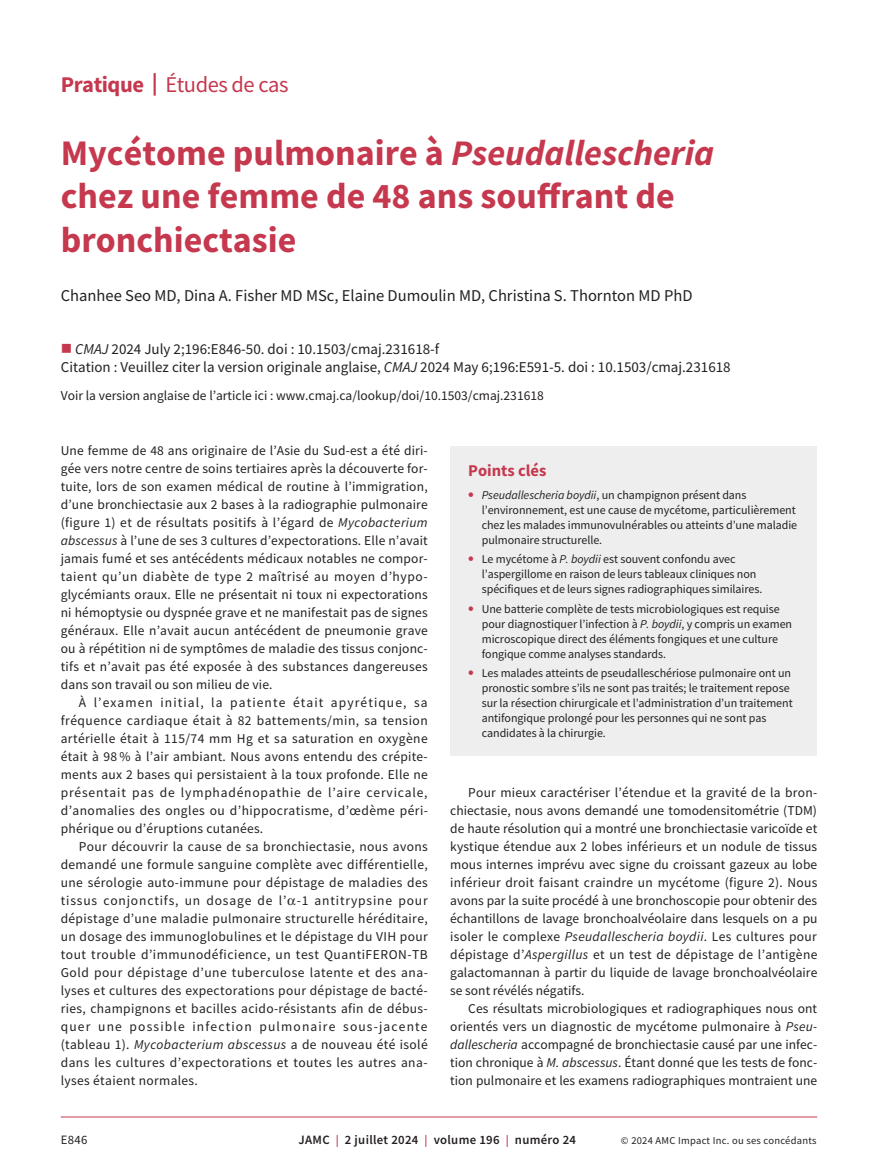
<style>
.page{position:relative;width:878px;height:1175px;background:#fff}
.page>*{position:absolute;margin:0;border:0;box-sizing:border-box;transform-origin:0 0}
.t1{font:700 36px/43.2px "Source Sans Pro";color:#c5384e}
.t2{font:22.5px "Source Sans Pro";letter-spacing:-.02em;color:#c5384e}
.t3{font:16.5px "Source Sans Pro";color:#231f20}
.t4{font:700 16.5px "Source Sans Pro";color:#c5384e}
.t5{font:15px/18px "Source Sans Pro";color:#231f20}
.t6{font:13.5px/18px "Source Sans Pro";letter-spacing:.005em;color:#231f20;text-align:justify}
.t7{font:600 12.75px "Source Sans Pro";letter-spacing:.025em;color:#231f20}
.t8{font:12.75px "Source Sans Pro";color:#231f20}
.t9{font:12px/15px "Source Sans Pro";letter-spacing:-.005em;color:#231f20}
.t10{font:10.5px "Source Sans Pro";letter-spacing:.025em;color:#231f20}
.s1{font-weight:700}
.s2{font-style:italic}
.s3{color:#c5384e}
.s4{font-weight:700;font-size:16.5px;color:#c5384e}
.s5{font-size:12px;color:#c5384e}
</style>
<div class="page">
<hr style="left:61px;top:1116px;width:756px;height:1px;background:#c5384e">
<div style="left:450px;top:446px;width:367px;height:309px;background:#eeeeef"></div>
<h2 class="t2" style="left:61px;top:70px;width:229px"><span class="s1">Pratique |</span> Études de cas</h2>
<h1 class="t1" style="left:61px;top:131px;width:655px">Mycétome pulmonaire à <span class="s2">Pseudallescheria </span>chez une femme de 48 ans souffrant de bronchiectasie</h1>
<p class="t3" style="left:61px;top:285px;width:633px">Chanhee Seo MD, Dina A. Fisher MD MSc, Elaine Dumoulin MD, Christina S. Thornton MD PhD</p>
<p class="t5" style="left:61px;top:339px;width:671px"><span class="s3">■</span> <span class="s2">CMAJ</span> 2024 July 2;196:E846-50. doi : 10.1503/cmaj.231618-f<br>Citation : Veuillez citer la version originale anglaise, <span class="s2">CMAJ</span> 2024 May 6;196:E591-5. doi : 10.1503/cmaj.231618</p>
<p class="t6" style="left:61px;top:386px;width:484px">Voir la version anglaise de l’article ici : www.cmaj.ca/lookup/doi/10.1503/cmaj.231618</p>
<p class="t6" style="left:61px;top:441px;width:369px">Une femme de 48 ans originaire de l’Asie du Sud-est a été diri&shy;gée vers notre centre de soins tertiaires après la découverte for&shy;tuite, lors de son examen médical de routine à l’immigration, d’une bronchiectasie aux 2 bases à la radiographie pulmonaire (figure 1) et de résultats positifs à l’égard de <span class="s2">Mycobacterium abscessus</span> à l’une de ses 3 cultures d’expectorations. Elle n’avait jamais fumé et ses antécédents médicaux notables ne compor&shy;taient qu’un diabète de type 2 maîtrisé au moyen d’hypo&shy;glycémiants oraux. Elle ne présentait ni toux ni expectorations ni hémoptysie ou dyspnée grave et ne manifestait pas de signes généraux. Elle n’avait aucun antécédent de pneumonie grave ou à répétition ni de symptômes de maladie des tissus conjonc&shy;tifs et n’avait pas été exposée à des substances dangereuses dans son travail ou son milieu de vie.</p>
<p class="t6" style="left:61px;top:693px;width:368px;text-indent:18px">À l’examen initial, la patiente était apyrétique, sa fréquence cardiaque était à 82 battements/min, sa tension artérielle était à 115/74 mm Hg et sa saturation en oxygène était à 98 % à l’air ambiant. Nous avons entendu des crépite&shy;ments aux 2 bases qui persistaient à la toux profonde. Elle ne présentait pas de lymphadénopathie de l’aire cervicale, d’anomalies des ongles ou d’hippocratisme, d’œdème péri&shy;phérique ou d’éruptions cutanées.</p>
<p class="t6" style="left:61px;top:837px;width:368px;text-indent:18px">Pour découvrir la cause de sa bronchiectasie, nous avons demandé une formule sanguine complète avec différentielle, une sérologie auto-immune pour dépistage de maladies des tissus conjonctifs, un dosage de l’ -1 antitrypsine pour dépistage d’une maladie pulmonaire structurelle héréditaire, un dosage des immunoglobulines et le dépistage du VIH pour tout trouble d’immunodéficience, un test QuantiFERON-TB Gold pour dépistage d’une tuberculose latente et des ana&shy;lyses et cultures des expectorations pour dépistage de bacté&shy;ries, champignons et bacilles acido-résistants afin de débus&shy;quer une possible infection pulmonaire sous-jacente (tableau 1). <span class="s2">Mycobacterium abscessus</span> a de nouveau été isolé dans les cultures d’expectorations et toutes les autres ana&shy;lyses étaient normales.</p>
<p class="t4" style="left:468px;top:459px;width:80px">Points clés</p>
<p class="t9" style="left:482px;top:487px;width:317px;text-indent:-14px"><span class="s4">•</span> <span class="s2">Pseudallescheria boydii</span>, un champignon présent dans l’environnement, est une cause de mycétome, particulièrement chez les malades immunovulnérables ou atteints d’une maladie pulmonaire structurelle.</p>
<p class="t9" style="left:482px;top:551px;width:282px;text-indent:-14px"><span class="s4">•</span> Le mycétome à <span class="s2">P. boydii</span> est souvent confondu avec l’aspergillome en raison de leurs tableaux cliniques non spécifiques et de leurs signes radiographiques similaires.</p>
<p class="t9" style="left:482px;top:601px;width:312px;text-indent:-14px"><span class="s4">•</span> Une batterie complète de tests microbiologiques est requise pour diagnostiquer l’infection à <span class="s2">P. boydii</span>, y compris un examen microscopique direct des éléments fongiques et une culture fongique comme analyses standards.</p>
<p class="t9" style="left:482px;top:665px;width:312px;text-indent:-14px"><span class="s4">•</span> Les malades atteints de pseudalleschériose pulmonaire ont un pronostic sombre s’ils ne sont pas traités; le traitement repose sur la résection chirurgicale et l’administration d’un traitement antifongique prolongé pour les personnes qui ne sont pas candidates à la chirurgie.</p>
<p class="t6" style="left:450px;top:783px;width:369px;text-indent:18px">Pour mieux caractériser l’étendue et la gravité de la bron&shy;chiectasie, nous avons demandé une tomodensitométrie (TDM) de haute résolution qui a montré une bronchiectasie varicoïde et kystique étendue aux 2 lobes inférieurs et un nodule de tissus mous internes imprévu avec signe du croissant gazeux au lobe inférieur droit faisant craindre un mycétome (figure 2). Nous avons par la suite procédé à une bronchoscopie pour obtenir des échantillons de lavage bronchoalvéolaire dans lesquels on a pu isoler le complexe <span class="s2">Pseudallescheria boydii</span>. Les cultures pour dépistage d’<span class="s2">Aspergillus</span> et un test de dépistage de l’antigène galactomannan à partir du liquide de lavage bronchoalvéolaire se sont révélés négatifs.</p>
<p class="t6" style="left:450px;top:999px;width:368px;text-indent:18px">Ces résultats microbiologiques et radiographiques nous ont orientés vers un diagnostic de mycétome pulmonaire à <span class="s2">Pseu&shy;dallescheria</span> accompagné de bronchiectasie causé par une infec&shy;tion chronique à <span class="s2">M. abscessus</span>. Étant donné que les tests de fonc&shy;tion pulmonaire et les examens radiographiques montraient une</p>
<p class="t8" style="left:61px;top:1132px;width:28px">E846</p>
<p class="t7" style="left:298px;top:1131px;width:279px">JAMC <span class="s5">|</span> 2 juillet 2024 <span class="s5">|</span> volume 196 <span class="s5">|</span> numéro 24</p>
<p class="t10" style="left:621px;top:1134px;width:197px">© 2024 AMC Impact Inc. ou ses concédants</p>
</div>
